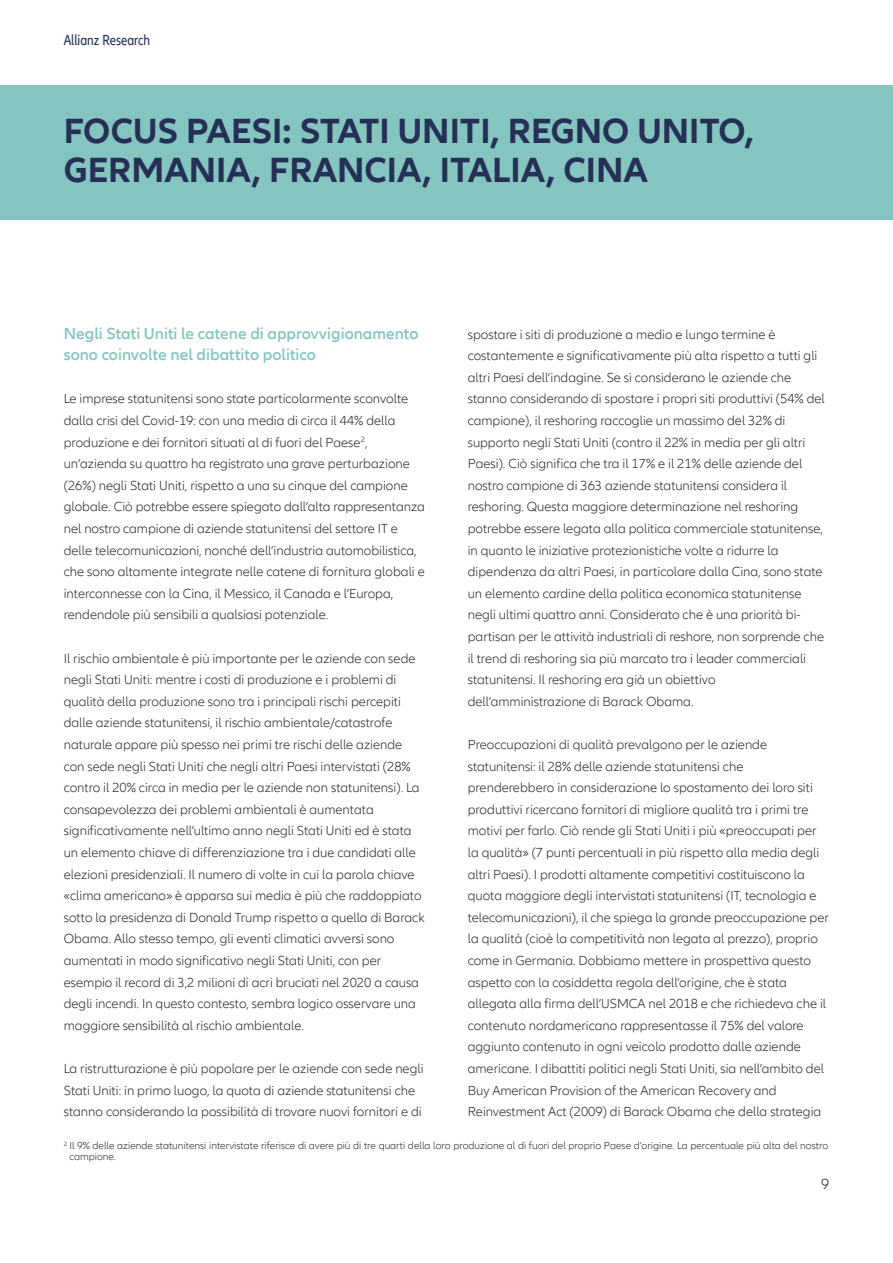
<style>
.page{position:relative;width:893px;height:1263px;background:#fff}
.page>*{position:absolute;margin:0;border:0;box-sizing:border-box;transform-origin:0 0}
.t1{font:700 36px/39px "Allianz Neo";color:#263056}
.t2{font:600 16.5px/21.6px "Allianz Neo";color:#84c5bf}
.t3{font:condensed 15px "Allianz Neo";color:#263056}
.t4{font:300 15px "Allianz Neo";color:#272526}
.t5{font:300 13.5px/21.6px "Allianz Neo";color:#272526}
.t6{font:300 10.5px/10.5px "Allianz Neo";color:#272526}
</style>
<div class="page">
<div style="left:0;top:85px;width:893px;height:135px;background:#84c5bf"></div>
<p class="t3" style="left:64px;top:31px;width:88px">Allianz Research</p>
<p class="t1" style="left:64px;top:112px;width:692px">FOCUS PAESI: STATI UNITI, REGNO UNITO,<br>GERMANIA, FRANCIA, ITALIA, CINA</p>
<p class="t2" style="left:64px;top:322px;width:356px">Negli Stati Uniti le catene di approvvigionamento sono coinvolte nel dibattito politico</p>
<p class="t5" style="left:64px;top:388px;width:363px">Le imprese statunitensi sono state particolarmente sconvolte dalla crisi del Covid-19: con una media di circa il 44% della produzione e dei fornitori situati al di fuori del Paese<sup>2</sup>, un’azienda su quattro ha registrato una grave perturbazione (26%) negli Stati Uniti, rispetto a una su cinque del campione globale. Ciò potrebbe essere spiegato dall’alta rappresentanza nel nostro campione di aziende statunitensi del settore IT e delle telecomunicazioni, nonché dell’industria automobilistica, che sono altamente integrate nelle catene di fornitura globali e interconnesse con la Cina, il Messico, il Canada e l’Europa, rendendole più sensibili a qualsiasi potenziale.</p>
<p class="t5" style="left:64px;top:647px;width:362px">Il rischio ambientale è più importante per le aziende con sede negli Stati Uniti: mentre i costi di produzione e i problemi di qualità della produzione sono tra i principali rischi percepiti dalle aziende statunitensi, il rischio ambientale/catastrofe naturale appare più spesso nei primi tre rischi delle aziende con sede negli Stati Uniti che negli altri Paesi intervistati (28% contro il 20% circa in media per le aziende non statunitensi). La consapevolezza dei problemi ambientali è aumentata significativamente nell’ultimo anno negli Stati Uniti ed è stata un elemento chiave di differenziazione tra i due candidati alle elezioni presidenziali. Il numero di volte in cui la parola chiave «clima americano» è apparsa sui media è più che raddoppiato sotto la presidenza di Donald Trump rispetto a quella di Barack Obama. Allo stesso tempo, gli eventi climatici avversi sono aumentati in modo significativo negli Stati Uniti, con per esempio il record di 3,2 milioni di acri bruciati nel 2020 a causa degli incendi. In questo contesto, sembra logico osservare una maggiore sensibilità al rischio ambientale.</p>
<p class="t5" style="left:64px;top:1058px;width:361px">La ristrutturazione è più popolare per le aziende con sede negli<br>Stati Uniti: in primo luogo, la quota di aziende statunitensi che stanno considerando la possibilità di trovare nuovi fornitori e di</p>
<p class="t5" style="left:468px;top:323px;width:359px">spostare i siti di produzione a medio e lungo termine è costantemente e significativamente più alta rispetto a tutti gli altri Paesi dell’indagine. Se si considerano le aziende che stanno considerando di spostare i propri siti produttivi (54% del campione), il reshoring raccoglie un massimo del 32% di supporto negli Stati Uniti (contro il 22% in media per gli altri Paesi). Ciò significa che tra il 17% e il 21% delle aziende del nostro campione di 363 aziende statunitensi considera il reshoring. Questa maggiore determinazione nel reshoring potrebbe essere legata alla politica commerciale statunitense, in quanto le iniziative protezionistiche volte a ridurre la dipendenza da altri Paesi, in particolare dalla Cina, sono state un elemento cardine della politica economica statunitense negli ultimi quattro anni. Considerato che è una priorità bi&shy;partisan per le attività industriali di reshore, non sorprende che il trend di reshoring sia più marcato tra i leader commerciali statunitensi. Il reshoring era già un obiettivo dell’amministrazione di Barack Obama.</p>
<p class="t5" style="left:468px;top:734px;width:363px">Preoccupazioni di qualità prevalgono per le aziende statunitensi: il 28% delle aziende statunitensi che prenderebbero in considerazione lo spostamento dei loro siti produttivi ricercano fornitori di migliore qualità tra i primi tre motivi per farlo. Ciò rende gli Stati Uniti i più «preoccupati per la qualità» (7 punti percentuali in più rispetto alla media degli altri Paesi). I prodotti altamente competitivi costituiscono la quota maggiore degli intervistati statunitensi (IT, tecnologia e telecomunicazioni), il che spiega la grande preoccupazione per la qualità (cioè la competitività non legata al prezzo), proprio come in Germania. Dobbiamo mettere in prospettiva questo aspetto con la cosiddetta regola dell’origine, che è stata allegata alla firma dell’USMCA nel 2018 e che richiedeva che il contenuto nordamericano rappresentasse il 75% del valore aggiunto contenuto in ogni veicolo prodotto dalle aziende americane. I dibattiti politici negli Stati Uniti, sia nell’ambito del Buy American Provision of the American Recovery and Reinvestment Act (2009) di Barack Obama che della strategia</p>
<p class="t6" style="left:69px;top:1140px;width:760px;text-indent:-6px"><sup>2</sup> Il 9% delle aziende statunitensi intervistate riferisce di avere più di tre quarti della loro produzione al di fuori del proprio Paese d’origine. La percentuale più alta del nostro campione.</p>
<p class="t4" style="left:821px;top:1175px;width:10px">9</p>
</div>
